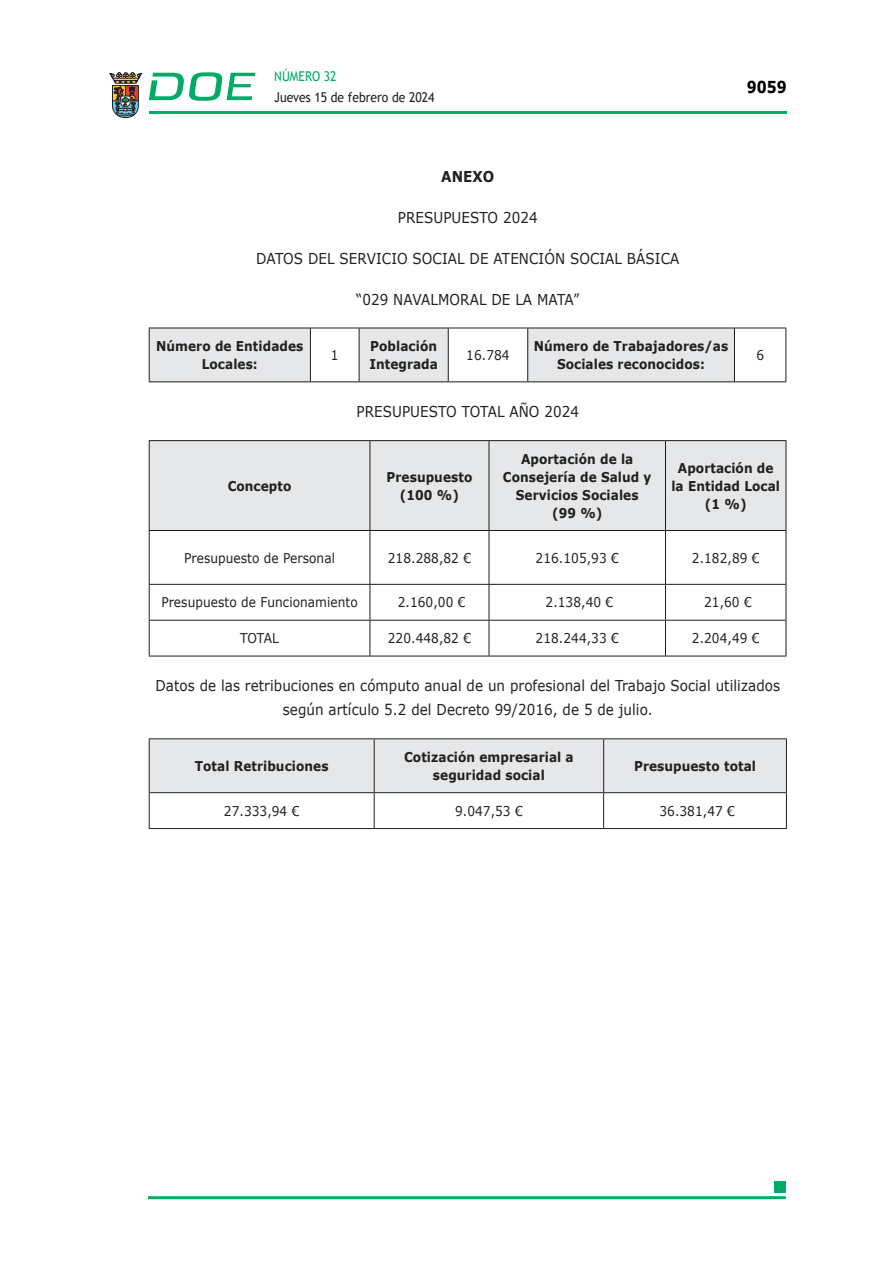
<style>
.page{position:relative;width:893px;height:1263px;background:#fff}
.page>*{position:absolute;margin:0;border:0;box-sizing:border-box;transform-origin:0 0}
.t1{font:700 16.5px "Verdana";color:#000;scale:.85 1}
.CUERPO_DE_TEXTO{font:15px/24px "Verdana";letter-spacing:.005em;color:#231f20;text-align:center;scale:.9 1}
.CUERPO_DE_TEXTO-2{font:700 15px "Verdana";letter-spacing:.005em;color:#231f20;scale:.9 1}
.TABLATITULO{font:700 13.5px/18px "Verdana";letter-spacing:.005em;color:#231f20;text-align:center;scale:.9 1}
.CUERPO_DE_TEXTO-3{font:13.5px "Verdana";letter-spacing:.005em;color:#231f20;scale:.9 1}
.CUERPO_DE_TEXTO-4{font:700 13.5px/18px "Verdana";letter-spacing:.005em;color:#231f20;text-align:center;scale:.9 1}
.t2{font:13.5px "Trebuchet MS";color:#231f20;scale:.9 1}
.t3{font:13.5px "Trebuchet MS";color:#00ab67;scale:.9 1}
</style>
<div class="page">
<hr style="left:149px;top:111px;width:638px;height:3px;background:#00ab66">
<svg style="left:109px;top:72px;width:33px;height:46px"></svg>
<svg style="left:149px;top:72px;width:106px;height:29px"></svg>
<hr style="left:148px;top:1196px;width:638px;height:3px;background:#00ab66">
<div style="left:775px;top:1181px;width:11px;height:11px;background:#00ab66"></div>
<svg style="left:150px;top:329px;width:584px;height:52px"></svg>
<hr style="left:149px;top:328px;width:161px;height:1px;background:#1c1c1b">
<hr style="left:310px;top:328px;width:49px;height:1px;background:#1c1c1b">
<hr style="left:448px;top:328px;width:80px;height:1px;background:#1c1c1b">
<hr style="left:734px;top:328px;width:52px;height:1px;background:#1c1c1b">
<hr style="left:149px;top:381px;width:161px;height:1px;background:#1c1c1b">
<hr style="left:310px;top:381px;width:49px;height:1px;background:#1c1c1b">
<hr style="left:448px;top:381px;width:80px;height:1px;background:#1c1c1b">
<hr style="left:734px;top:381px;width:52px;height:1px;background:#1c1c1b">
<hr style="left:149px;top:328px;width:1px;height:53px;background:#1c1c1b">
<hr style="left:310px;top:328px;width:1px;height:53px;background:#1c1c1b">
<hr style="left:785px;top:328px;width:1px;height:53px;background:#1c1c1b">
<hr style="left:359px;top:328px;width:89px;height:1px;background:#1c1c1b">
<hr style="left:359px;top:328px;width:1px;height:53px;background:#1c1c1b">
<hr style="left:448px;top:328px;width:1px;height:53px;background:#1c1c1b">
<hr style="left:359px;top:381px;width:89px;height:1px;background:#1c1c1b">
<hr style="left:528px;top:328px;width:206px;height:1px;background:#1c1c1b">
<hr style="left:527px;top:328px;width:1px;height:53px;background:#1c1c1b">
<hr style="left:734px;top:328px;width:1px;height:53px;background:#1c1c1b">
<hr style="left:528px;top:381px;width:206px;height:1px;background:#1c1c1b">
<div style="left:150px;top:441px;width:636px;height:89px;background:#e6e7e9"></div>
<hr style="left:149px;top:440px;width:221px;height:1px;background:#1c1c1b">
<hr style="left:370px;top:440px;width:119px;height:1px;background:#1c1c1b">
<hr style="left:489px;top:440px;width:176px;height:1px;background:#1c1c1b">
<hr style="left:665px;top:440px;width:121px;height:1px;background:#1c1c1b">
<hr style="left:149px;top:530px;width:221px;height:1px;background:#1c1c1b">
<hr style="left:370px;top:530px;width:119px;height:1px;background:#1c1c1b">
<hr style="left:489px;top:530px;width:176px;height:1px;background:#1c1c1b">
<hr style="left:665px;top:530px;width:121px;height:1px;background:#1c1c1b">
<hr style="left:149px;top:584px;width:221px;height:1px;background:#1c1c1b">
<hr style="left:370px;top:584px;width:119px;height:1px;background:#1c1c1b">
<hr style="left:489px;top:584px;width:176px;height:1px;background:#1c1c1b">
<hr style="left:665px;top:584px;width:121px;height:1px;background:#1c1c1b">
<hr style="left:149px;top:620px;width:221px;height:1px;background:#1c1c1b">
<hr style="left:370px;top:620px;width:119px;height:1px;background:#1c1c1b">
<hr style="left:489px;top:620px;width:176px;height:1px;background:#1c1c1b">
<hr style="left:665px;top:620px;width:121px;height:1px;background:#1c1c1b">
<hr style="left:149px;top:656px;width:221px;height:1px;background:#1c1c1b">
<hr style="left:370px;top:656px;width:119px;height:1px;background:#1c1c1b">
<hr style="left:489px;top:656px;width:176px;height:1px;background:#1c1c1b">
<hr style="left:665px;top:656px;width:121px;height:1px;background:#1c1c1b">
<hr style="left:149px;top:441px;width:1px;height:89px;background:#1c1c1b">
<hr style="left:149px;top:531px;width:1px;height:53px;background:#1c1c1b">
<hr style="left:149px;top:585px;width:1px;height:35px;background:#1c1c1b">
<hr style="left:149px;top:620px;width:1px;height:36px;background:#1c1c1b">
<hr style="left:370px;top:441px;width:1px;height:89px;background:#1c1c1b">
<hr style="left:489px;top:441px;width:1px;height:89px;background:#1c1c1b">
<hr style="left:665px;top:441px;width:1px;height:89px;background:#1c1c1b">
<hr style="left:786px;top:441px;width:1px;height:89px;background:#1c1c1b">
<hr style="left:370px;top:531px;width:1px;height:53px;background:#1c1c1b">
<hr style="left:489px;top:531px;width:1px;height:53px;background:#1c1c1b">
<hr style="left:665px;top:531px;width:1px;height:53px;background:#1c1c1b">
<hr style="left:786px;top:531px;width:1px;height:53px;background:#1c1c1b">
<hr style="left:370px;top:585px;width:1px;height:35px;background:#1c1c1b">
<hr style="left:489px;top:585px;width:1px;height:35px;background:#1c1c1b">
<hr style="left:665px;top:585px;width:1px;height:35px;background:#1c1c1b">
<hr style="left:786px;top:585px;width:1px;height:35px;background:#1c1c1b">
<hr style="left:370px;top:620px;width:1px;height:36px;background:#1c1c1b">
<hr style="left:489px;top:620px;width:1px;height:36px;background:#1c1c1b">
<hr style="left:665px;top:620px;width:1px;height:36px;background:#1c1c1b">
<hr style="left:786px;top:620px;width:1px;height:36px;background:#1c1c1b">
<div style="left:150px;top:739px;width:636px;height:53px;background:#e6e7e9"></div>
<hr style="left:149px;top:738px;width:225px;height:1px;background:#231f20">
<hr style="left:149px;top:739px;width:1px;height:53px;background:#231f20">
<hr style="left:374px;top:738px;width:230px;height:1px;background:#231f20">
<hr style="left:374px;top:739px;width:1px;height:53px;background:#231f20">
<hr style="left:604px;top:738px;width:183px;height:1px;background:#231f20">
<hr style="left:603px;top:739px;width:1px;height:53px;background:#231f20">
<hr style="left:786px;top:739px;width:1px;height:53px;background:#231f20">
<hr style="left:149px;top:792px;width:225px;height:1px;background:#231f20">
<hr style="left:149px;top:793px;width:1px;height:35px;background:#231f20">
<hr style="left:374px;top:792px;width:230px;height:1px;background:#231f20">
<hr style="left:374px;top:793px;width:1px;height:35px;background:#231f20">
<hr style="left:604px;top:792px;width:183px;height:1px;background:#231f20">
<hr style="left:603px;top:793px;width:1px;height:35px;background:#231f20">
<hr style="left:786px;top:793px;width:1px;height:35px;background:#231f20">
<hr style="left:149px;top:828px;width:225px;height:1px;background:#231f20">
<hr style="left:374px;top:828px;width:230px;height:1px;background:#231f20">
<hr style="left:604px;top:828px;width:183px;height:1px;background:#231f20">
<p class="t3" style="left:274px;top:67px;width:71px">NÚMERO 32</p>
<p class="t2" style="left:274px;top:88px;width:180px">Jueves 15 de febrero de 2024</p>
<p class="t1" style="left:747px;top:75px;width:48px">9059</p>
<p class="CUERPO_DE_TEXTO-2" style="left:441px;top:165px;width:61px">ANEXO</p>
<p class="CUERPO_DE_TEXTO" style="left:398px;top:205px;width:157px">PRESUPUESTO 2024</p>
<p class="CUERPO_DE_TEXTO" style="left:256px;top:246px;width:472px">DATOS DEL SERVICIO SOCIAL DE ATENCIÓN SOCIAL BÁSICA</p>
<p class="CUERPO_DE_TEXTO" style="left:356px;top:287px;width:249px">“029 NAVALMORAL DE LA MATA”</p>
<p class="CUERPO_DE_TEXTO-4" style="left:156px;top:337px;width:165px">Número de Entidades<br>Locales:</p>
<p class="CUERPO_DE_TEXTO-3" style="left:331px;top:346px;width:10px">1</p>
<p class="CUERPO_DE_TEXTO-4" style="left:369px;top:337px;width:78px;text-align:left">Población<br>Integrada</p>
<p class="CUERPO_DE_TEXTO-3" style="left:466px;top:346px;width:50px">16.784</p>
<p class="CUERPO_DE_TEXTO-4" style="left:534px;top:337px;width:218px">Número de Trabajadores/as<br>Sociales reconocidos:</p>
<p class="CUERPO_DE_TEXTO-3" style="left:756px;top:346px;width:10px">6</p>
<p class="CUERPO_DE_TEXTO" style="left:357px;top:400px;width:249px">PRESUPUESTO TOTAL AÑO 2024</p>
<p class="TABLATITULO" style="left:228px;top:476px;width:72px">Concepto</p>
<p class="TABLATITULO" style="left:387px;top:467px;width:97px">Presupuesto</p>
<p class="TABLATITULO" style="left:400px;top:485px;width:67px">(100 %)</p>
<p class="TABLATITULO" style="left:521px;top:449px;width:126px">Aportación de la</p>
<p class="TABLATITULO" style="left:503px;top:467px;width:167px">Consejería de Salud y<br>Servicios Sociales</p>
<p class="TABLATITULO" style="left:552px;top:503px;width:57px">(99 %)</p>
<p class="TABLATITULO" style="left:671px;top:458px;width:122px">Aportación de la Entidad Local</p>
<p class="TABLATITULO" style="left:705px;top:494px;width:48px">(1 %)</p>
<p class="CUERPO_DE_TEXTO-3" style="left:184px;top:548px;width:169px">Presupuesto de Personal</p>
<p class="CUERPO_DE_TEXTO-3" style="left:388px;top:548px;width:94px">218.288,82 €</p>
<p class="CUERPO_DE_TEXTO-3" style="left:536px;top:548px;width:94px">216.105,93 €</p>
<p class="CUERPO_DE_TEXTO-3" style="left:692px;top:548px;width:77px">2.182,89 €</p>
<p class="CUERPO_DE_TEXTO-3" style="left:161px;top:593px;width:220px">Presupuesto de Funcionamiento</p>
<p class="CUERPO_DE_TEXTO-3" style="left:398px;top:593px;width:77px">2.160,00 €</p>
<p class="CUERPO_DE_TEXTO-3" style="left:546px;top:593px;width:77px">2.138,40 €</p>
<p class="CUERPO_DE_TEXTO-3" style="left:704px;top:593px;width:54px">21,60 €</p>
<p class="CUERPO_DE_TEXTO-3" style="left:240px;top:629px;width:44px">TOTAL</p>
<p class="CUERPO_DE_TEXTO-3" style="left:388px;top:629px;width:94px">220.448,82 €</p>
<p class="CUERPO_DE_TEXTO-3" style="left:536px;top:629px;width:94px">218.244,33 €</p>
<p class="CUERPO_DE_TEXTO-3" style="left:692px;top:629px;width:77px">2.204,49 €</p>
<p class="CUERPO_DE_TEXTO" style="left:155px;top:674px;width:696px">Datos de las retribuciones en cómputo anual de un profesional del Trabajo Social utilizados según artículo 5.2 del Decreto 99/2016, de 5 de julio.</p>
<p class="TABLATITULO" style="left:195px;top:757px;width:150px">Total Retribuciones</p>
<p class="TABLATITULO" style="left:404px;top:748px;width:190px">Cotización empresarial a seguridad social</p>
<p class="TABLATITULO" style="left:634px;top:757px;width:137px">Presupuesto total</p>
<p class="CUERPO_DE_TEXTO-3" style="left:224px;top:801px;width:85px">27.333,94 €</p>
<p class="CUERPO_DE_TEXTO-3" style="left:455px;top:801px;width:77px">9.047,53 €</p>
<p class="CUERPO_DE_TEXTO-3" style="left:659px;top:801px;width:85px">36.381,47 €</p>
</div>
